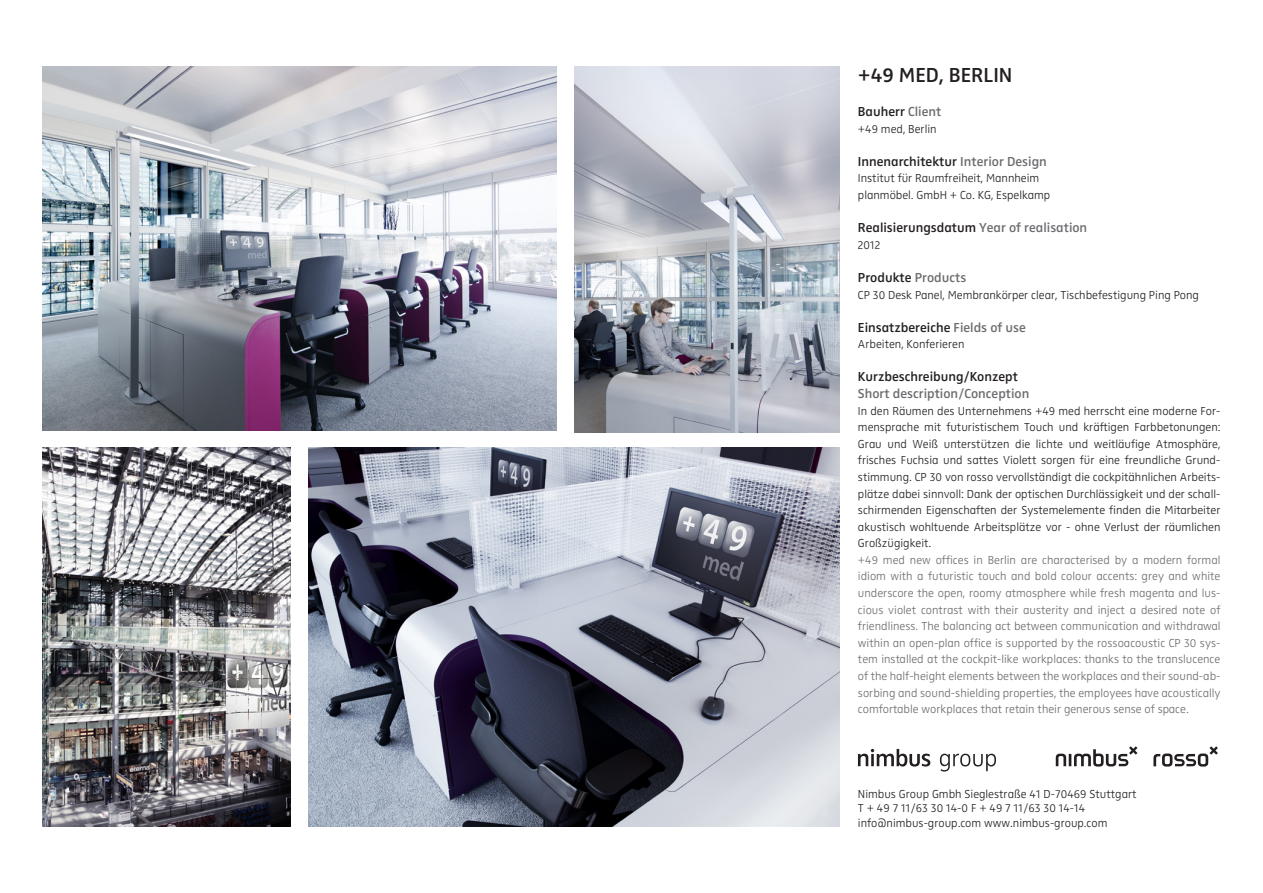
<style>
.page{position:relative;width:1263px;height:893px;background:#fff}
.page>*{position:absolute;margin:0;border:0;box-sizing:border-box;transform-origin:0 0}
.Headline{font:21px "Zwo Semi Bold LF Plain Alt";color:#231f20}
.Subhead{font:13.5px "Zwo Semi Bold LF Plain Alt";color:#231f20}
.Subhead-2{font:13.5px "Zwo Semi Bold LF Plain Alt";color:#6c6d70}
.Fließtext{font:12px/16.6px "Zwo Light LF Plain Alt";color:#231f20;text-align:justify}
.Fließtext-2{font:12px/16.6px "Zwo Light LF Plain Alt";color:#6c6d70;text-align:justify}
.Subhead-3{font:12px "Zwo Light LF Plain Alt";color:#231f20}
.s1{color:#6c6d70}
</style>
<div class="page">
<img style="left:43px;top:66px;width:513px;height:365px">
<svg style="left:858px;top:749px;width:72px;height:17px"></svg>
<svg style="left:940px;top:754px;width:56px;height:17px"></svg>
<svg style="left:1056px;top:746px;width:81px;height:21px"></svg>
<svg style="left:1153px;top:746px;width:65px;height:21px"></svg>
<img style="left:308px;top:447px;width:532px;height:380px">
<img style="left:43px;top:448px;width:247px;height:379px">
<img style="left:574px;top:66px;width:266px;height:366px">
<p class="Headline" style="left:858px;top:63px;width:156px">+49 med, berlin</p>
<p class="Subhead" style="left:858px;top:104px;width:85px">Bauherr <span class="s1">Client</span></p>
<p class="Subhead-3" style="left:858px;top:121px;width:80px">+49 med, Berlin</p>
<p class="Subhead" style="left:858px;top:153px;width:190px">Innenarchitektur <span class="s1">Interior Design</span></p>
<p class="Subhead-3" style="left:858px;top:171px;width:183px">Institut für Raumfreiheit, Mannheim</p>
<p class="Subhead-3" style="left:858px;top:188px;width:194px">planmöbel. GmbH + Co. KG, Espelkamp</p>
<p class="Subhead" style="left:858px;top:220px;width:231px">Realisierungsdatum <span class="s1">Year of realisation</span></p>
<p class="Subhead-3" style="left:858px;top:238px;width:24px">2012</p>
<p class="Subhead" style="left:858px;top:269px;width:110px">Produkte <span class="s1">Products</span></p>
<p class="Subhead-3" style="left:858px;top:287px;width:343px">CP 30 Desk Panel, Membrankörper clear, Tischbefestigung Ping Pong</p>
<p class="Subhead" style="left:858px;top:319px;width:169px">Einsatzbereiche <span class="s1">Fields of use</span></p>
<p class="Subhead-3" style="left:858px;top:337px;width:108px">Arbeiten, Konferieren</p>
<p class="Subhead" style="left:858px;top:369px;width:162px">Kurzbeschreibung/Konzept</p>
<p class="Subhead-2" style="left:858px;top:385px;width:173px">Short description/Conception</p>
<p class="Fließtext" style="left:858px;top:402px;width:364px">In den Räumen des Unternehmens +49 med herrscht eine moderne For&shy;mensprache mit futuristischem Touch und kräftigen Farbbetonungen:<br>Grau und Weiß unterstützen die lichte und weitläufige Atmosphäre, frisches Fuchsia und sattes Violett sorgen für eine freundliche Grund&shy;stimmung. CP 30 von rosso vervollständigt die cockpitähnlichen Arbeits&shy;plätze dabei sinnvoll: Dank der optischen Durchlässigkeit und der schall&shy;schirmenden Eigenschaften der Systemelemente finden die Mitarbeiter akustisch wohltuende Arbeitsplätze vor - ohne Verlust der räumlichen Großzügigkeit.</p>
<p class="Fließtext-2" style="left:858px;top:551px;width:364px">+49 med new offices in Berlin are characterised by a modern formal idiom with a futuristic touch and bold colour accents: grey and white underscore the open, roomy atmosphere while fresh magenta and lus&shy;cious violet contrast with their austerity and inject a desired note of friendliness. The balancing act between communication and withdrawal within an open-plan office is supported by the rossoacoustic CP 30 sys&shy;tem installed at the cockpit-like workplaces: thanks to the translucence of the half-height elements between the workplaces and their sound-ab&shy;sorbing and sound-shielding properties, the employees have acoustically comfortable workplaces that retain their generous sense of space.</p>
<p class="Fließtext" style="left:858px;top:785px;width:280px">Nimbus Group Gmbh Sieglestraße 41 D-70469 Stuttgart</p>
<p class="Fließtext" style="left:858px;top:800px;width:229px">T + 49 7 11/63 30 14-0 F + 49 7 11/63 30 14-14</p>
<p class="Fließtext" style="left:858px;top:814px;width:251px">info@nimbus-group.com www.nimbus-group.com</p>
</div>
